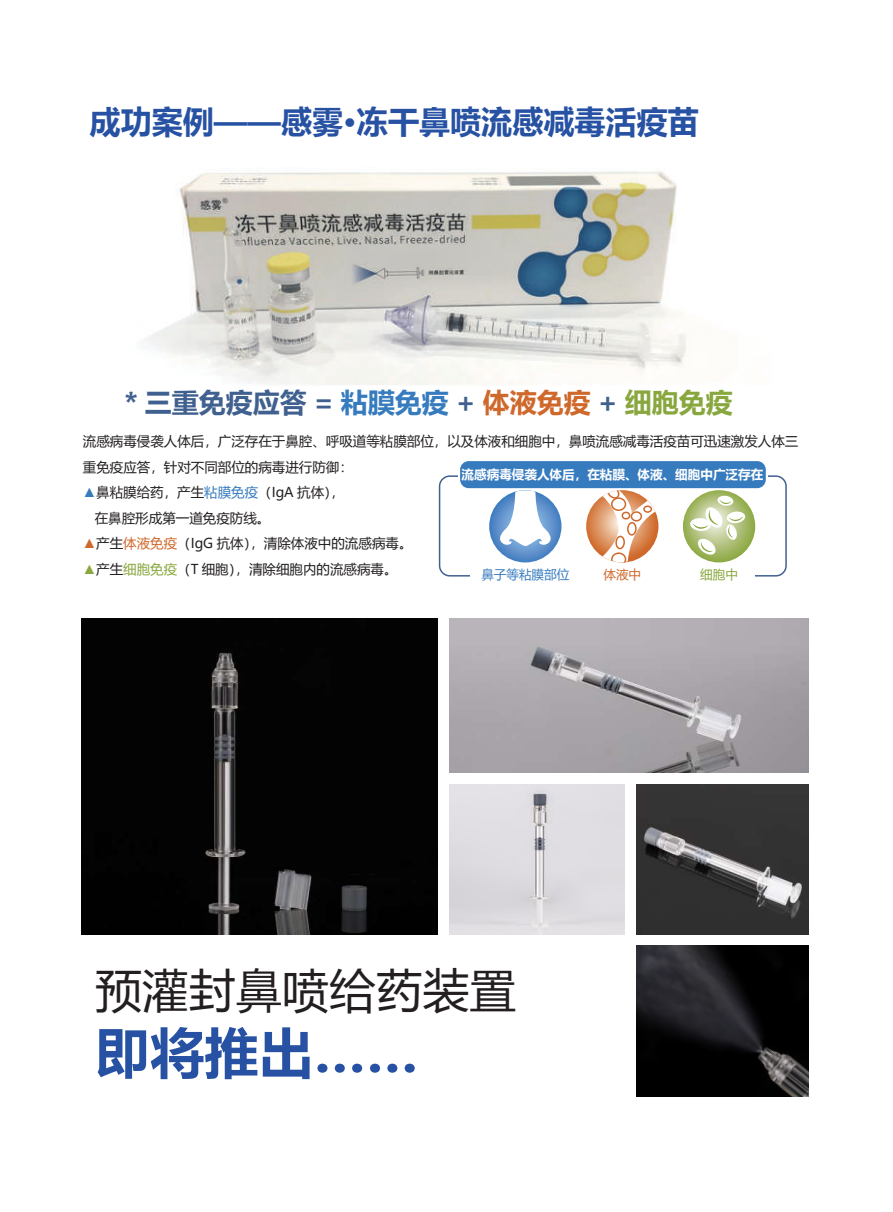
<style>
.page{position:relative;width:893px;height:1212px;background:#fff}
.page>*{position:absolute;margin:0;border:0;box-sizing:border-box;transform-origin:0 0}
.t1{font:700 54px "Microsoft Ya Hei";color:#2752a3}
.t2{font:46.35px "Microsoft Ya Hei";letter-spacing:.01em;color:#231f20}
.t3{font:700 31.5px "Microsoft Ya Hei";color:#2752a3}
.t4{font:700 27px "Microsoft Ya Hei";color:#40618f}
.t5{font:13.5px/25.5px "Microsoft Ya Hei";color:#231f20}
.t6{font:700 12.6px "Microsoft Ya Hei";color:#fff}
.t7{font:12.6px "Microsoft Ya Hei";color:#377bbf}
.t8{font:12.6px "Microsoft Ya Hei";color:#cf682b}
.t9{font:12.6px "Microsoft Ya Hei";color:#88a73e}
.s1{color:#377bbf}
.s2{color:#cf682b}
.s3{color:#88a73e}
</style>
<div class="page">
<img style="left:145px;top:171px;width:542px;height:214px">
<img style="left:82px;top:619px;width:355px;height:315px">
<img style="left:449px;top:619px;width:359px;height:153px">
<img style="left:449px;top:784px;width:176px;height:150px">
<img style="left:636px;top:784px;width:172px;height:150px">
<img style="left:636px;top:946px;width:172px;height:150px">
<div style="left:439px;top:475px;width:348px;height:101px;border:2px solid #40618f;border-radius:10px"></div>
<div style="left:458px;top:465px;width:310px;height:24px;background:#fff"></div>
<div style="left:471px;top:564px;width:284px;height:24px;background:#fff"></div>
<svg style="left:683px;top:490px;width:72px;height:72px"></svg>
<svg style="left:690px;top:495px;width:55px;height:61px"></svg>
<svg style="left:489px;top:490px;width:72px;height:72px"></svg>
<svg style="left:500px;top:490px;width:51px;height:56px"></svg>
<svg style="left:586px;top:490px;width:72px;height:72px"></svg>
<svg style="left:602px;top:490px;width:54px;height:72px"></svg>
<div style="left:622px;top:512px;width:8px;height:7px;border:2px solid #cf682b;border-radius:50%"></div>
<div style="left:631px;top:511px;width:11px;height:10px;border:2px solid #cf682b;border-radius:50%"></div>
<div style="left:643px;top:505px;width:9px;height:8px;border:2px solid #cf682b;border-radius:50%"></div>
<div style="left:460px;top:461px;width:306px;height:27px;background:#377bbf;border-radius:9px"></div>
<h3 class="t3" style="left:90px;top:99px;width:611px">成功案例——感雾·冻干鼻喷流感减毒活疫苗</h3>
<h3 class="t4" style="left:125px;top:383px;width:610px">* 三重免疫应答 = <span class="s1">粘膜免疫</span> + <span class="s2">体液免疫</span> + <span class="s3">细胞免疫</span></h3>
<p class="t5" style="left:83px;top:428px;width:717px">流感病毒侵袭人体后，广泛存在于鼻腔、呼吸道等粘膜部位，以及体液和细胞中，鼻喷流感减毒活疫苗可迅速激发人体三重免疫应答，针对不同部位的病毒进行防御：</p>
<p class="t5" style="left:95px;top:479px;width:251px;text-indent:-12px"><span class="s1">▲</span>鼻粘膜给药，产生<span class="s1">粘膜免疫</span>（IgA 抗体），在鼻腔形成第一道免疫防线。</p>
<p class="t5" style="left:83px;top:530px;width:331px"><span class="s2">▲</span>产生<span class="s2">体液免疫</span>（IgG 抗体），清除体液中的流感病毒。</p>
<p class="t5" style="left:83px;top:556px;width:316px"><span class="s3">▲</span>产生<span class="s3">细胞免疫</span>（T 细胞），清除细胞内的流感病毒。</p>
<p class="t7" style="left:481px;top:565px;width:89px">鼻子等粘膜部位</p>
<p class="t8" style="left:603px;top:565px;width:39px">体液中</p>
<p class="t9" style="left:700px;top:565px;width:39px">细胞中</p>
<p class="t6" style="left:462px;top:466px;width:303px">流感病毒侵袭人体后，在粘膜、体液、细胞中广泛存在</p>
<h2 class="t2" style="left:95px;top:959px;width:422px">预灌封鼻喷给药装置</h2>
<h1 class="t1" style="left:95px;top:1015px;width:324px">即将推出……</h1>
</div>
